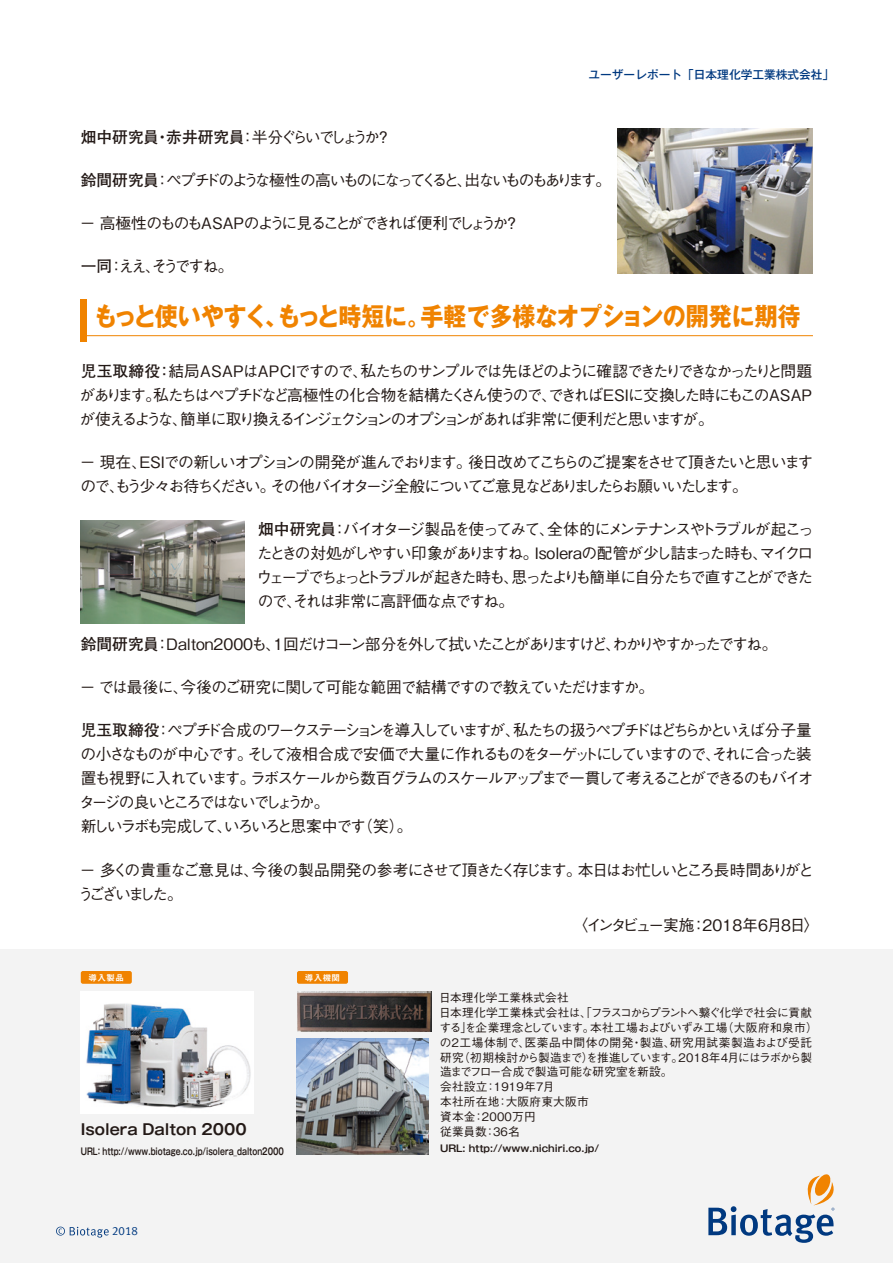
<style>
.page{position:relative;width:893px;height:1263px;background:#fff}
.page>*{position:absolute;margin:0;border:0;box-sizing:border-box;transform-origin:0 0}
.t1{font:700 25.5px "Gothic MB101 Pro";letter-spacing:-.01em;color:#f08300;scale:.9 1}
.t2{font:500 15.75px/24px "Gothic BBB Pro";letter-spacing:-.125em;color:#231916}
.t3{font:500 15.75px "Gothic BBB Pro";letter-spacing:-.075em;color:#231916}
.t4{font:500 15.75px "Gothic BBB Pro";letter-spacing:-.165em;color:#231916}
.t5{font:500 15.75px "Gothic BBB Pro";letter-spacing:-.245em;color:#231916}
.t6{font:700 14.85px "Gothic MB101 Pro De";color:#231916}
.t7{font:12px "Meta Plus Normal Caps";color:#003980}
.t8{font:500 11.7px/14.9px "Gothic BBB Pro";letter-spacing:.02em;color:#231916}
.t9{font:500 11.7px "Gothic MB101 Pro";color:#003980}
.t10{font:700 9.6px "Gothic MB101 Pro De";color:#231916;scale:.75 1}
.t11{font:700 9.6px "Gothic MB101 Pro De";color:#231916}
.t12{font:8.55px "Midashi Go Pro MB31";letter-spacing:.05em;color:#fff}
.s1{font-family:"Futo Go B101 Pro";font-weight:700}
</style>
<div class="page">
<div style="left:0;top:950px;width:893px;height:244px;background:#f3f3f3"></div>
<div style="left:0;top:1154px;width:893px;height:109px;background:#f3f3f3"></div>
<svg style="left:708px;top:1174px;width:127px;height:69px"></svg>
<svg style="left:56px;top:1226px;width:53px;height:11px"></svg>
<div style="left:81px;top:971px;width:51px;height:13px;background:#f08300;border-radius:2px"></div>
<div style="left:297px;top:971px;width:51px;height:13px;background:#f08300;border-radius:2px"></div>
<div style="left:81px;top:299px;width:6px;height:43px;background:#f08300"></div>
<hr style="left:87px;top:335px;width:726px;height:1px;background:#f08300">
<img style="left:618px;top:129px;width:194px;height:144px">
<img style="left:81px;top:520px;width:164px;height:104px">
<img style="left:81px;top:992px;width:172px;height:121px">
<img style="left:297px;top:992px;width:134px;height:39px">
<img style="left:297px;top:1039px;width:132px;height:115px">
<p class="t9" style="left:588px;top:64px;width:247px">ユーザーレポート「日本理化学工業株式会社」</p>
<p class="t5" style="left:81px;top:124px;width:312px"><span class="s1">畑中研究員・赤井研究員</span>：半分ぐらいでしょうか？</p>
<p class="t4" style="left:81px;top:167px;width:532px"><span class="s1">鈴間研究員</span>：ペプチドのような極性の高いものになってくると、出ないものもあります。｠</p>
<p class="t2" style="left:80px;top:209px;width:441px">－ 高極性のものもASAPのように見ることができれば便利でしょうか？</p>
<p class="t2" style="left:81px;top:252px;width:154px"><span class="s1">一同</span>：ええ、そうですね。</p>
<h1 class="t1" style="left:94px;top:295px;width:787px">もっと使いやすく、もっと時短に。手軽で多様なオプションの開発に期待</h1>
<p class="t2" style="left:80px;top:357px;width:734px;text-align:justify"><span class="s1">児玉取締役：</span>結局ASAPはAPCIですので、私たちのサンプルでは先ほどのように確認できたりできなかったりと問題があります。私たちはペプチドなど高極性の化合物を結構たくさん使うので、できればESIに交換した時にもこのASAPが使えるような、簡単に取り換えるインジェクションのオプションがあれば非常に便利だと思いますが。</p>
<p class="t2" style="left:80px;top:448px;width:735px">－ 現在、ESIでの新しいオプションの開発が進んでおります。後日改めてこちらのご提案をさせて頂きたいと思いますので、もう少々お待ちください。その他バイオタージ全般についてご意見などありましたらお願いいたします。</p>
<p class="t2" style="left:257px;top:515px;width:559px;text-align:justify"><span class="s1">畑中研究員</span>：バイオタージ製品を使ってみて、全体的にメンテナンスやトラブルが起こったときの対処がしやすい印象がありますね。Isoleraの配管が少し詰まった時も、マイクロウェーブでちょっとトラブルが起きた時も、思ったよりも簡単に自分たちで直すことができたので、それは非常に高評価な点ですね。</p>
<p class="t2" style="left:81px;top:630px;width:698px"><span class="s1">鈴間研究員</span>：Dalton2000も、1回だけコーン部分を外して拭いたことがありますけど、わかりやすかったですね。</p>
<p class="t3" style="left:80px;top:675px;width:576px">－ では最後に、今後のご研究に関して可能な範囲で結構ですので教えていただけますか。｠</p>
<p class="t2" style="left:79px;top:716px;width:736px"><span class="s1">児玉取締役</span>：ペプチド合成のワークステーションを導入していますが、私たちの扱うペプチドはどちらかといえば分子量の小さなものが中心です。そして液相合成で安価で大量に作れるものをターゲットにしていますので、それに合った装置も視野に入れています。ラボスケールから数百グラムのスケールアップまで一貫して考えることができるのもバイオタージの良いところではないでしょうか。<br>新しいラボも完成して、いろいろと思案中です（笑）。｠</p>
<p class="t2" style="left:78px;top:856px;width:738px">－ 多くの貴重なご意見は、今後の製品開発の参考にさせて頂きたく存じます。本日はお忙しいところ長時間ありがとうございました。</p>
<p class="t3" style="left:572px;top:912px;width:249px">〈インタビュー実施：2018年6月8日〉</p>
<p class="t12" style="left:89px;top:971px;width:37px">導入製品</p>
<p class="t12" style="left:305px;top:971px;width:37px">導入機関</p>
<p class="t6" style="left:81px;top:1117px;width:167px">Isolera Dalton 2000</p>
<p class="t10" style="left:81px;top:1143px;width:273px">URL： http://www.biotage.co.jp/isolera_dalton2000</p>
<p class="t7" style="left:112px;top:1224px;width:27px">2018</p>
<p class="t8" style="left:439px;top:989px;width:380px">日本理化学工業株式会社<br>日本理化学工業株式会社は、「フラスコからプラントへ繋ぐ化学で社会に貢献する」を企業理念としています。本社工場およびいずみ工場（大阪府和泉市）の２工場体制で、医薬品中間体の開発・製造、研究用試薬製造および受託研究（初期検討から製造まで）を推進しています。2018年4月にはラボから製造までフロー合成で製造可能な研究室を新設。<br>会社設立：1919年7月<br>本社所在地：大阪府東大阪市<br>資本金：2000万円<br>従業員数：36名</p>
<p class="t11" style="left:440px;top:1141px;width:160px">URL: http://www.nichiri.co.jp/</p>
</div>
